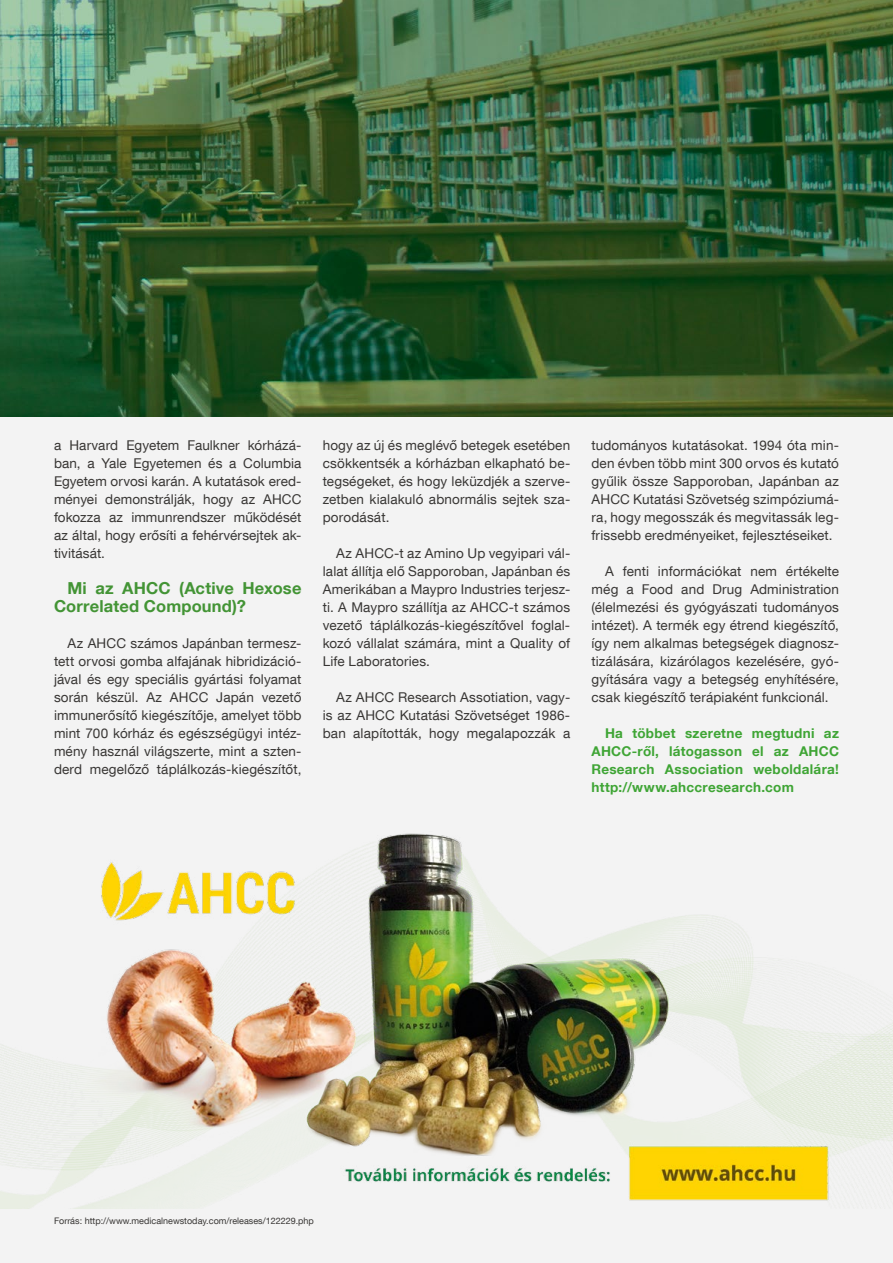
<style>
.page{position:relative;width:893px;height:1263px;background:#f3f3f3}
.page>*{position:absolute;margin:0;border:0;box-sizing:border-box;transform-origin:0 0}
.t1{font:700 16.5px/18px "Helvetica Neue LT Com";letter-spacing:.01em;color:#439435}
.t2{font:13.5px/18px "Helvetica Neue LT Com";letter-spacing:.01em;color:#383634;text-align:justify}
.t3{font:700 13.5px/18px "Helvetica Neue LT Com";letter-spacing:.02em;color:#3fa535;text-align:justify}
.t4{font:9px "Helvetica Neue LT Com";color:#383634}
</style>
<div class="page">
<img style="left:0;top:0;width:893px;height:416px">
<img style="left:0;top:833px;width:893px;height:376px">
<p class="t2" style="left:54px;top:436px;width:249px">a Harvard Egyetem Faulkner kórházá&shy;ban, a Yale Egyetemen és a Columbia Egyetem orvosi karán. A kutatások ered&shy;ményei demonstrálják, hogy az AHCC fokozza az immunrendszer működését az által, hogy erősíti a fehérvérsejtek ak&shy;tivitását.</p>
<p class="t1" style="left:54px;top:579px;width:249px;text-indent:13px">Mi az AHCC (Active Hexose<br>Correlated Compound)?</p>
<p class="t2" style="left:54px;top:634px;width:249px;text-indent:14px">Az AHCC számos Japánban termesz&shy;tett orvosi gomba alfajának hibridizáció&shy;jával és egy speciális gyártási folyamat során készül. Az AHCC Japán vezető immunerősítő kiegészítője, amelyet több mint 700 kórház és egészségügyi intéz&shy;mény használ világszerte, mint a szten&shy;derd megelőző táplálkozás-kiegészítőt,</p>
<p class="t2" style="left:323px;top:436px;width:249px">hogy az új és meglévő betegek esetében csökkentsék a kórházban elkapható be&shy;tegségeket, és hogy leküzdjék a szerve&shy;zetben kialakuló abnormális sejtek sza&shy;porodását.</p>
<p class="t2" style="left:323px;top:544px;width:249px;text-indent:14px">Az AHCC-t az Amino Up vegyipari vál&shy;lalat állítja elő Sapporoban, Japánban és Amerikában a Maypro Industries terjesz&shy;ti. A Maypro szállítja az AHCC-t számos vezető táplálkozás-kiegészítővel foglal&shy;kozó vállalat számára, mint a Quality of Life Laboratories.</p>
<p class="t2" style="left:323px;top:688px;width:249px;text-indent:14px">Az AHCC Research Assotiation, vagy&shy;is az AHCC Kutatási Szövetséget 1986- ban alapították, hogy megalapozzák a</p>
<p class="t2" style="left:591px;top:436px;width:249px">tudományos kutatásokat. 1994 óta min&shy;den évben több mint 300 orvos és kutató gyűlik össze Sapporoban, Japánban az AHCC Kutatási Szövetség szimpóziumá&shy;ra, hogy megosszák és megvitassák leg&shy;frissebb eredményeiket, fejlesztéseiket.</p>
<p class="t2" style="left:591px;top:562px;width:249px;text-indent:14px">A fenti információkat nem értékelte még a Food and Drug Administration (élelmezési és gyógyászati tudományos intézet). A termék egy étrend kiegészítő, így nem alkalmas betegségek diagnosz&shy;tizálására, kizárólagos kezelésére, gyó&shy;gyítására vagy a betegség enyhítésére, csak kiegészítő terápiaként funkcionál.</p>
<p class="t3" style="left:591px;top:724px;width:249px;text-indent:14px">Ha többet szeretne megtudni az AHCC-ről, látogasson el az AHCC Research Association weboldalára! http://www.ahccresearch.com</p>
<p class="t4" style="left:54px;top:1215px;width:261px">Forrás: http://www.medicalnewstoday.com/releases/122229.php</p>
</div>
